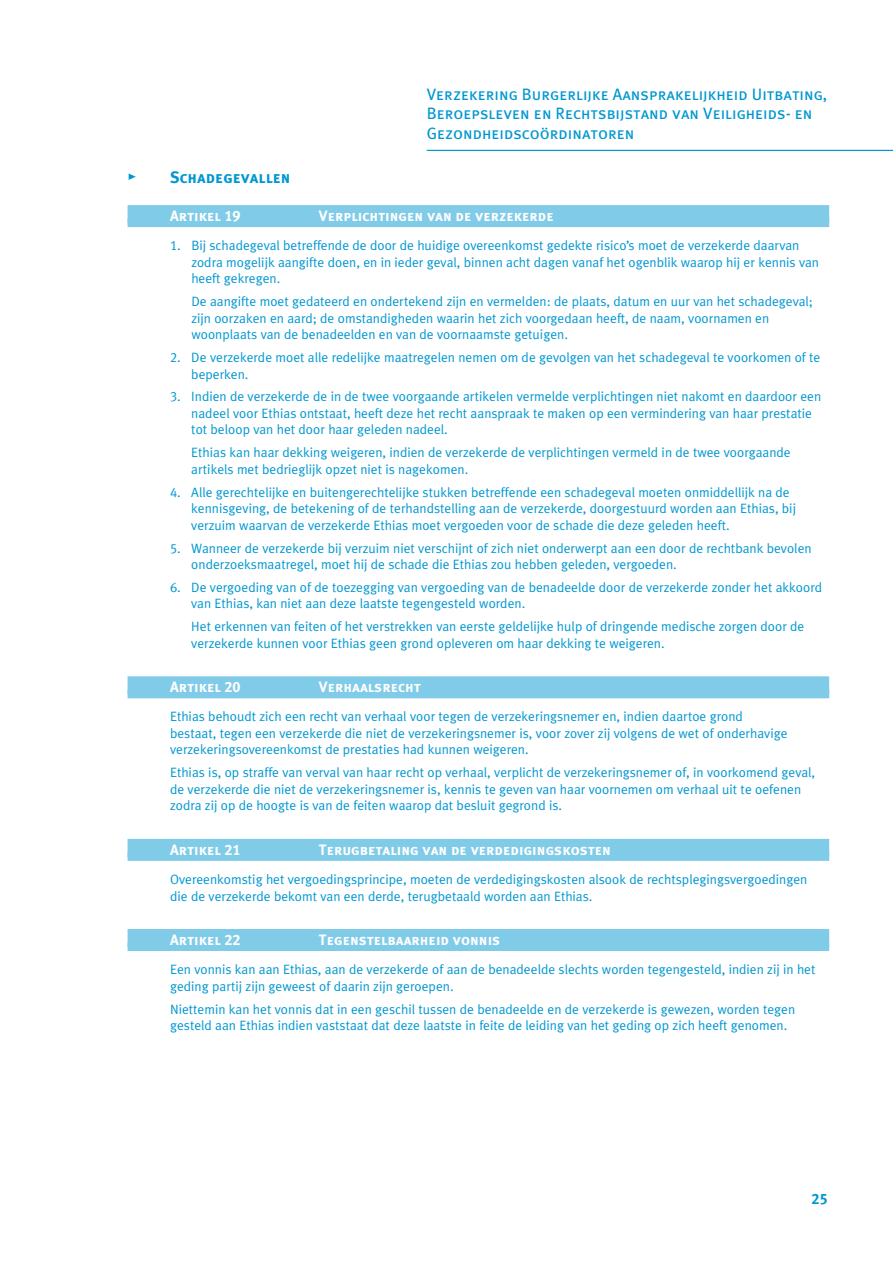
<style>
.page{position:relative;width:893px;height:1263px;background:#fff}
.page>*{position:absolute;margin:0;border:0;box-sizing:border-box;transform-origin:0 0}
.t1{font:16.5px/19.8px "Meta Ethias Book Caps";color:#0097d1}
.t2{font:16.5px "Meta Ethias Bold Caps";color:#0097d1}
.t3{font:15px "Meta Ethias Bold Caps";color:#fff}
.t4{font:15px "Meta Ethias Bold Caps";color:#0097d1}
.t5{font:13.5px/16.5px "Meta Ethias Normal";color:#0097d1}
.s1{font-size:18px}
</style>
<div class="page">
<hr style="left:427px;top:150px;width:466px;height:1px;background:#0097d1">
<div style="left:128px;top:205px;width:701px;height:18px;background:#80cbe8"></div>
<div style="left:128px;top:219px;width:701px;height:8px;background:#80cbe8"></div>
<div style="left:128px;top:676px;width:701px;height:18px;background:#80cbe8"></div>
<div style="left:128px;top:690px;width:701px;height:8px;background:#80cbe8"></div>
<div style="left:128px;top:839px;width:701px;height:18px;background:#80cbe8"></div>
<div style="left:128px;top:853px;width:701px;height:8px;background:#80cbe8"></div>
<div style="left:128px;top:929px;width:701px;height:18px;background:#80cbe8"></div>
<div style="left:128px;top:943px;width:701px;height:8px;background:#80cbe8"></div>
<p class="t1" style="left:427px;top:84px;width:402px">Verzekering Burgerlijke Aansprakelijkheid Uitbating,<br>Beroepsleven en Rechtsbijstand van Veiligheids- en<br>Gezondheidscoördinatoren</p>
<p class="t2" style="left:128px;top:168px;width:164px"><span class="s1">•</span> Schadegevallen</p>
<p class="t3" style="left:170px;top:207px;width:72px">Artikel 19</p>
<p class="t3" style="left:319px;top:207px;width:236px">Verplichtingen van de verzekerde</p>
<p class="t5" style="left:191px;top:237px;width:629px;text-indent:-21px">1. Bij schadegeval betreffende de door de huidige overeenkomst gedekte risico’s moet de verzekerde daarvan zodra mogelijk aangifte doen, en in ieder geval, binnen acht dagen vanaf het ogenblik waarop hij er kennis van heeft gekregen.</p>
<p class="t5" style="left:191px;top:293px;width:623px">De aangifte moet gedateerd en ondertekend zijn en vermelden: de plaats, datum en uur van het schadegeval; zijn oorzaken en aard; de omstandigheden waarin het zich voorgedaan heeft, de naam, voornamen en woonplaats van de benadeelden en van de voornaamste getuigen.</p>
<p class="t5" style="left:191px;top:349px;width:631px;text-indent:-21px">2. De verzekerde moet alle redelijke maatregelen nemen om de gevolgen van het schadegeval te voorkomen of te beperken.</p>
<p class="t5" style="left:191px;top:388px;width:631px;text-indent:-21px">3. Indien de verzekerde de in de twee voorgaande artikelen vermelde verplichtingen niet nakomt en daardoor een nadeel voor Ethias ontstaat, heeft deze het recht aanspraak te maken op een vermindering van haar prestatie tot beloop van het door haar geleden nadeel.</p>
<p class="t5" style="left:191px;top:444px;width:601px">Ethias kan haar dekking weigeren, indien de verzekerde de verplichtingen vermeld in de twee voorgaande artikels met bedrieglijk opzet niet is nagekomen.</p>
<p class="t5" style="left:191px;top:484px;width:606px;text-indent:-21px">4. Alle gerechtelijke en buitengerechtelijke stukken betreffende een schadegeval moeten onmiddellijk na de kennisgeving, de betekening of de terhandstelling aan de verzekerde, doorgestuurd worden aan Ethias, bij verzuim waarvan de verzekerde Ethias moet vergoeden voor de schade die deze geleden heeft.</p>
<p class="t5" style="left:191px;top:539px;width:622px;text-indent:-21px">5. Wanneer de verzekerde bij verzuim niet verschijnt of zich niet onderwerpt aan een door de rechtbank bevolen onderzoeksmaatregel, moet hij de schade die Ethias zou hebben geleden, vergoeden.</p>
<p class="t5" style="left:191px;top:579px;width:632px;text-indent:-21px">6. De vergoeding van of de toezegging van vergoeding van de benadeelde door de verzekerde zonder het akkoord van Ethias, kan niet aan deze laatste tegengesteld worden.</p>
<p class="t5" style="left:191px;top:618px;width:615px">Het erkennen van feiten of het verstrekken van eerste geldelijke hulp of dringende medische zorgen door de verzekerde kunnen voor Ethias geen grond opleveren om haar dekking te weigeren.</p>
<p class="t3" style="left:170px;top:678px;width:72px">Artikel 20</p>
<p class="t3" style="left:319px;top:678px;width:103px">Verhaalsrecht</p>
<p class="t5" style="left:170px;top:708px;width:619px">Ethias behoudt zich een recht van verhaal voor tegen de verzekeringsnemer en, indien daartoe grond bestaat, tegen een verzekerde die niet de verzekeringsnemer is, voor zover zij volgens de wet of onderhavige verzekeringsovereenkomst de prestaties had kunnen weigeren.</p>
<p class="t5" style="left:170px;top:764px;width:647px">Ethias is, op straffe van verval van haar recht op verhaal, verplicht de verzekeringsnemer of, in voorkomend geval, de verzekerde die niet de verzekeringsnemer is, kennis te geven van haar voornemen om verhaal uit te oefenen zodra zij op de hoogte is van de feiten waarop dat besluit gegrond is.</p>
<p class="t3" style="left:170px;top:841px;width:72px">Artikel 21</p>
<p class="t3" style="left:319px;top:841px;width:293px">Terugbetaling van de verdedigingskosten</p>
<p class="t5" style="left:170px;top:871px;width:639px">Overeenkomstig het vergoedingsprincipe, moeten de verdedigingskosten alsook de rechtsplegingsvergoedingen die de verzekerde bekomt van een derde, terugbetaald worden aan Ethias.</p>
<p class="t3" style="left:170px;top:931px;width:72px">Artikel 22</p>
<p class="t3" style="left:319px;top:931px;width:183px">Tegenstelbaarheid vonnis</p>
<p class="t5" style="left:170px;top:961px;width:647px">Een vonnis kan aan Ethias, aan de verzekerde of aan de benadeelde slechts worden tegengesteld, indien zij in het geding partij zijn geweest of daarin zijn geroepen.</p>
<p class="t5" style="left:170px;top:1000px;width:627px">Niettemin kan het vonnis dat in een geschil tussen de benadeelde en de verzekerde is gewezen, worden tegen gesteld aan Ethias indien vaststaat dat deze laatste in feite de leiding van het geding op zich heeft genomen.</p>
<p class="t4" style="left:812px;top:1190px;width:18px">25</p>
</div>
